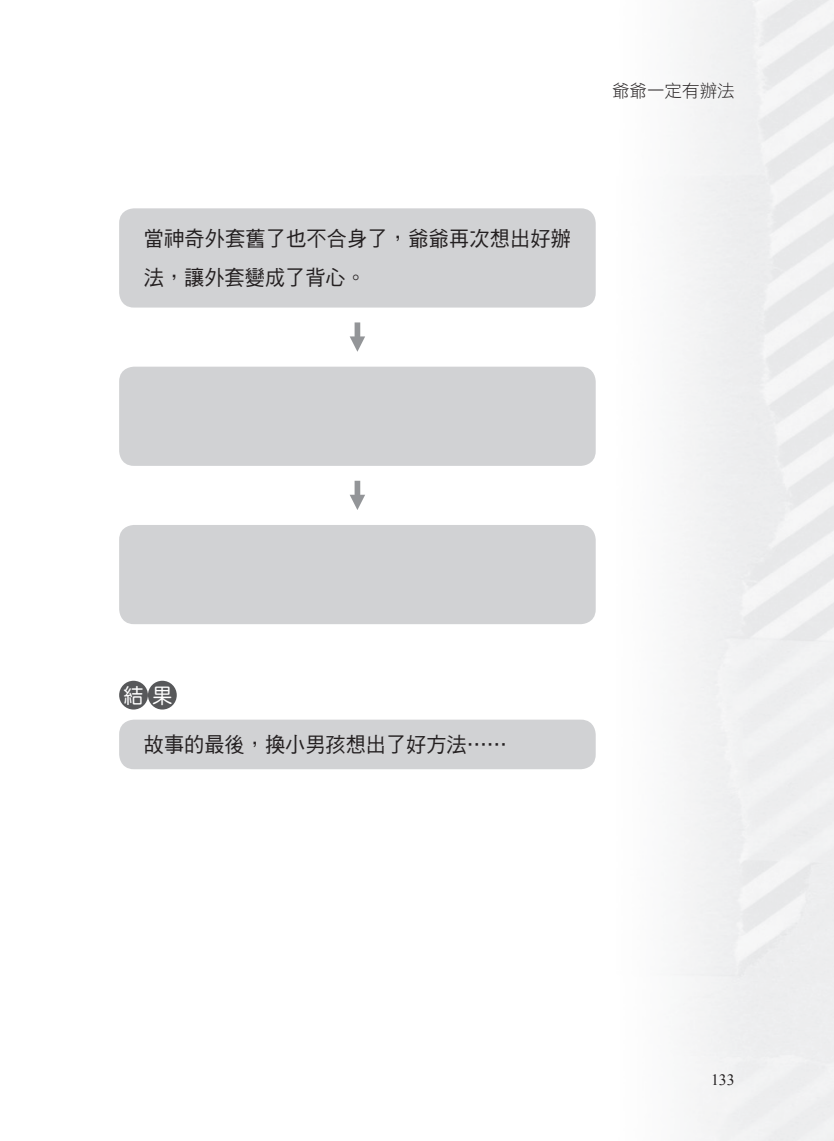
<style>
.page{position:relative;width:834px;height:1141px;background:#fff}
.page>*{position:absolute;margin:0;border:0;box-sizing:border-box;transform-origin:0 0}
.t1{font:21px/38.5px "DF Hei Std W5";color:#231f20;scale:.96 1}
.t2{font:20.65px "DF Yuan Std W5";color:#fff;scale:.96 1}
.t3{font:17.5px "DF Hei Std W3";color:#231f20}
.t4{font:15.75px "Times New Roman";color:#231f20}
</style>
<div class="page">
<svg style="left:349px;top:481px;width:16px;height:29px"></svg>
<svg style="left:349px;top:322px;width:16px;height:30px"></svg>
<div style="left:119px;top:720px;width:476px;height:49px;background:#d1d2d4;border-radius:15px"></div>
<div style="left:119px;top:681px;width:29px;height:29px;background:#57585a;border-radius:50%"></div>
<div style="left:148px;top:681px;width:29px;height:29px;background:#57585a;border-radius:50%"></div>
<div style="left:119px;top:208px;width:476px;height:100px;background:#d1d2d4;border-radius:15px"></div>
<div style="left:119px;top:367px;width:476px;height:99px;background:#d1d2d4;border-radius:15px"></div>
<div style="left:119px;top:525px;width:476px;height:99px;background:#d1d2d4;border-radius:15px"></div>
<p class="t3" style="left:612px;top:81px;width:124px">爺爺一定有辦法</p>
<p class="t1" style="left:144px;top:219px;width:446px">當神奇外套舊了也不合身了，爺爺再次想出好辦法，讓外套變成了背心。</p>
<p class="t2" style="left:124px;top:684px;width:52px">結果</p>
<p class="t1" style="left:144px;top:725px;width:380px">故事的最後，換小男孩想出了好方法……</p>
<p class="t4" style="left:711px;top:1070px;width:25px">133</p>
</div>
